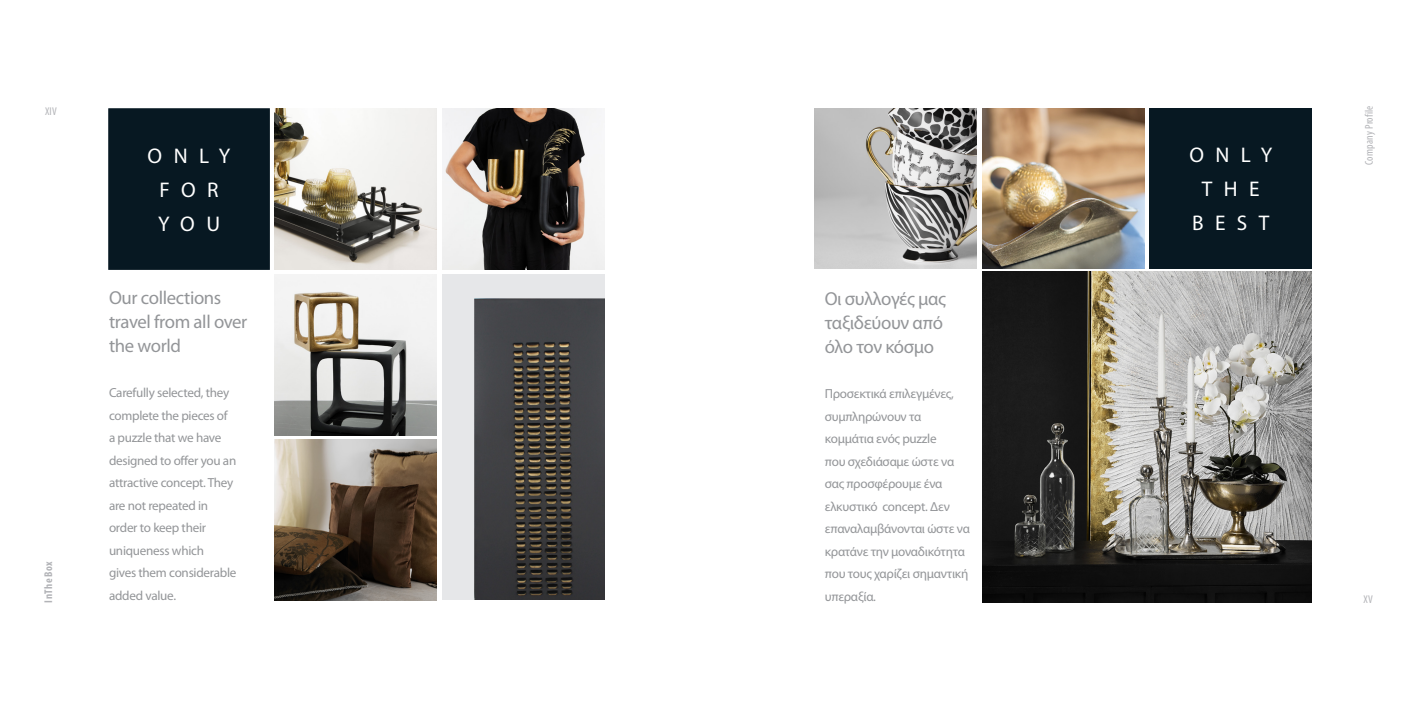
<style>
.page{position:relative;width:1418px;height:709px;background:#fff}
.page>*{position:absolute;margin:0;border:0;box-sizing:border-box;transform-origin:0 0}
.t1{font:21.25px/34px "Myriad Pro";letter-spacing:.54em;color:#fff;text-align:center}
.t2{font:18.75px/24px "Myriad Pro";letter-spacing:-.02em;color:#939598}
.t3{font:13.12px/22.5px "Myriad Pro";letter-spacing:-.02em;color:#939598}
.t4{font:condensed 11.25px "Myriad Pro";letter-spacing:.02em;color:#b2b3b7}
.t5{font:700 condensed 11.25px "Myriad Pro";letter-spacing:.06em;color:#b2b3b7}
</style>
<div class="page">
<div style="left:106px;top:106px;width:166px;height:166px;background:#071822"></div>
<div style="left:104px;top:104px;width:170px;height:170px;border:4px solid #fff"></div>
<img style="left:274px;top:440px;width:163px;height:161px">
<img style="left:274px;top:274px;width:163px;height:161px">
<img style="left:274px;top:108px;width:163px;height:161px">
<img style="left:442px;top:274px;width:163px;height:325px">
<img style="left:442px;top:108px;width:163px;height:161px">
<div style="left:1149px;top:108px;width:162px;height:160px;background:#071822"></div>
<img style="left:982px;top:272px;width:329px;height:330px">
<img style="left:982px;top:108px;width:162px;height:160px">
<img style="left:814px;top:108px;width:162px;height:160px">
<p class="t4" style="left:45px;top:104px;width:13px">XIV</p>
<p class="t5" style="left:41px;top:602px;width:43px;rotate:-90deg">InTheBox</p>
<p class="t1" style="left:148px;top:138px;width:84px">ONLY</p>
<p class="t1" style="left:159px;top:172px;width:61px">FOR</p>
<p class="t1" style="left:158px;top:206px;width:64px">YOU</p>
<p class="t2" style="left:109px;top:285px;width:140px">Our collections travel from all over the world</p>
<p class="t3" style="left:109px;top:381px;width:129px">Carefully selected, they complete the pieces of a puzzle that we have designed to offer you an attractive concept. They</p>
<p class="t3" style="left:109px;top:493px;width:101px">are not repeated in</p>
<p class="t3" style="left:109px;top:516px;width:99px">order to keep their uniqueness which</p>
<p class="t3" style="left:109px;top:561px;width:129px">gives them considerable added value.</p>
<p class="t2" style="left:824px;top:286px;width:123px">Οι συλλογές μας ταξιδεύουν από όλο τον κόσμο</p>
<p class="t3" style="left:824px;top:382px;width:147px">Προσεκτικά επιλεγμένες, συμπληρώνουν τα κομμάτια ενός puzzle<br>που σχεδιάσαμε ώστε να σας προσφέρουμε ένα ελκυστικό concept. Δεν επαναλαμβάνονται ώστε να κρατάνε την μοναδικότητα που τους χαρίζει σημαντική υπεραξία.</p>
<p class="t1" style="left:1189px;top:138px;width:84px">ONLY</p>
<p class="t1" style="left:1191px;top:172px;width:79px">THE<br>BEST</p>
<p class="t4" style="left:1362px;top:165px;width:61px;rotate:-90deg">Company Profile</p>
<p class="t4" style="left:1363px;top:592px;width:11px">XV</p>
</div>
